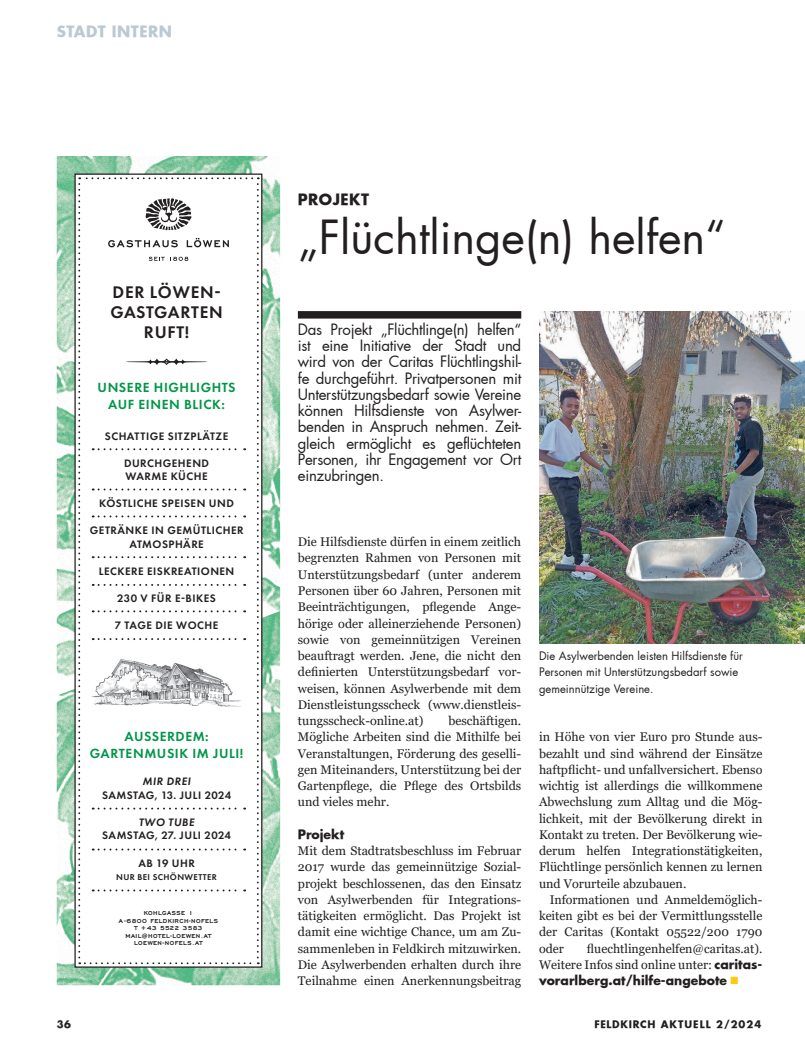
<style>
.page{position:relative;width:805px;height:1053px;background:#fff}
.page>*{position:absolute;margin:0;border:0;box-sizing:border-box;transform-origin:0 0}
.t1{font:45px "Futura";color:#231f20}
.t2{font:600 17.5px/20px "Futura PT";letter-spacing:.045em;color:#231f20;text-align:center}
.t3{font:15px/16.2px "Futura";letter-spacing:-.02em;color:#231f20;text-align:justify}
.t4{font:700 15px "Futura";letter-spacing:.03em;color:#bacad2}
.t5{font:700 15px "Futura";letter-spacing:.03em;color:#231f20}
.t6{font:600 13.75px/16.5px "Futura PT";letter-spacing:.045em;color:#009648;text-align:center}
.t7{font:12.5px/16.2px "Georgia";color:#231f20;text-align:justify}
.t8{font:700 12.5px "Futura";color:#231f20}
.t9{font:600 11.25px/13.5px "Futura PT";letter-spacing:.045em;color:#231f20}
.t10{font:11.25px/16.2px "Futura";color:#231f20}
.t11{font:italic 600 11.25px "Futura PT";letter-spacing:.045em;color:#231f20}
.t12{font:700 10px "Futura";letter-spacing:.085em;color:#231f20}
.t13{font:600 8.75px "Futura PT";letter-spacing:.045em;color:#231f20}
.t14{font:700 7.5px/7.5px "Engravers Gothic";letter-spacing:.06em;color:#231f20;text-align:center}
.s1{font-family:"Futura";font-weight:700}
.s2{color:#feca0a}
</style>
<div class="page">
<img style="left:57px;top:681px;width:223px;height:304px">
<img style="left:57px;top:156px;width:223px;height:525px">
<div style="left:74px;top:173px;width:188px;height:794px;border:1px solid #231f20"></div>
<svg style="left:78px;top:177px;width:181px;height:787px"></svg>
<div style="left:298px;top:311px;width:223px;height:7px;background:#231f20"></div>
<img style="left:539px;top:311px;width:265px;height:332px">
<p class="t4" style="left:57px;top:21px;width:117px">STADT INTERN</p>
<h2 class="t2" style="left:110px;top:282px;width:114px">DER LÖWEN-<br>GASTGARTEN<br>RUFT!</h2>
<p class="t6" style="left:98px;top:379px;width:139px">UNSERE HIGHLIGHTS<br>AUF EINEN BLICK:</p>
<p class="t9" style="left:105px;top:429px;width:125px">SCHATTIGE SITZPLÄTZE</p>
<p class="t9" style="left:124px;top:456px;width:87px">DURCHGEHEND<br>WARME KÜCHE</p>
<p class="t9" style="left:99px;top:496px;width:136px">KÖSTLICHE SPEISEN UND</p>
<p class="t9" style="left:90px;top:523px;width:155px;text-align:center">GETRÄNKE IN GEMÜTLICHER<br>ATMOSPHÄRE</p>
<p class="t9" style="left:99px;top:564px;width:137px">LECKERE EISKREATIONEN</p>
<p class="t9" style="left:117px;top:591px;width:100px">230 V FÜR E-BIKES</p>
<p class="t9" style="left:115px;top:618px;width:105px">7 TAGE DIE WOCHE</p>
<p class="t6" style="left:90px;top:727px;width:155px;line-height:17.5px">AUSSERDEM:<br>GARTENMUSIK IM JULI!</p>
<p class="t11" style="left:142px;top:774px;width:50px">MIR DREI</p>
<p class="t9" style="left:102px;top:788px;width:130px">SAMSTAG, 13. JULI 2024</p>
<p class="t11" style="left:139px;top:814px;width:57px">TWO TUBE</p>
<p class="t9" style="left:102px;top:828px;width:130px">SAMSTAG, 27. JULI 2024</p>
<p class="t9" style="left:138px;top:855px;width:58px">AB 19 UHR</p>
<p class="t13" style="left:116px;top:871px;width:102px">NUR BEI SCHÖNWETTER</p>
<p class="t14" style="left:119px;top:909px;width:101px">KOHLGASSE 1<br>A-6800 FELDKIRCH-NOFELS<br>T +43 5522 3583<br>MAIL@HOTEL-LOEWEN.AT<br>LOEWEN-NOFELS.AT</p>
<p class="t5" style="left:298px;top:189px;width:73px">PROJEKT</p>
<h1 class="t1" style="left:298px;top:208px;width:429px">„Flüchtlinge(n) helfen“</h1>
<p class="t3" style="left:298px;top:321px;width:225px">Das Projekt „Flüchtlinge(n) helfen“ ist eine Initiative der Stadt und wird von der Caritas Flüchtlingshil&shy;fe durchgeführt. Privatpersonen mit Unterstützungsbedarf sowie Vereine können Hilfsdienste von Asylwer&shy;benden in Anspruch nehmen. Zeit&shy;gleich ermöglicht es geflüchteten Personen, ihr Engagement vor Ort einzubringen.</p>
<p class="t7" style="left:298px;top:534px;width:225px">Die Hilfsdienste dürfen in einem zeitlich begrenzten Rahmen von Personen mit Unterstützungsbedarf (unter anderem Personen über 60 Jahren, Personen mit Beeinträchtigungen, pflegende Ange&shy;hörige oder alleinerziehende Personen) sowie von gemeinnützigen Vereinen beauftragt werden. Jene, die nicht den definierten Unterstützungsbedarf vor&shy;weisen, können Asylwerbende mit dem Dienstleistungsscheck (www.dienstleis&shy;tungsscheck-online.at)</p>
<p class="t7" style="left:298px;top:712px;width:225px;text-indent:150px">beschäftigen.<br>Mögliche Arbeiten sind die Mithilfe bei Veranstaltungen, Förderung des geselli&shy;gen Miteinanders, Unterstützung bei der Gartenpflege, die Pflege des Ortsbilds und vieles mehr.</p>
<p class="t8" style="left:298px;top:825px;width:48px">Projekt</p>
<p class="t7" style="left:298px;top:842px;width:225px">Mit dem Stadtratsbeschluss im Februar 2017 wurde das gemeinnützige Sozial&shy;projekt beschlossenen, das den Einsatz von Asylwerbenden für Integrations&shy;tätigkeiten ermöglicht. Das Projekt ist damit eine wichtige Chance, um am Zu&shy;sammenleben in Feldkirch mitzuwirken.<br>Die Asylwerbenden erhalten durch ihre Teilnahme einen Anerkennungsbeitrag</p>
<p class="t10" style="left:539px;top:648px;width:205px">Die Asylwerbenden leisten Hilfsdienste für<br>Personen mit Unterstützungsbedarf sowie gemeinnützige Vereine.</p>
<p class="t7" style="left:539px;top:729px;width:225px">in Höhe von vier Euro pro Stunde aus&shy;bezahlt und sind während der Einsätze haftpflicht- und unfallversichert. Ebenso wichtig ist allerdings die willkommene Abwechslung zum Alltag und die Mög&shy;lichkeit, mit der Bevölkerung direkt in Kontakt zu treten. Der Bevölkerung wie&shy;derum helfen Integrationstätigkeiten, Flüchtlinge persönlich kennen zu lernen und Vorurteile abzubauen.</p>
<p class="t7" style="left:539px;top:891px;width:225px;text-indent:11px">Informationen und Anmeldemöglich&shy;keiten gibt es bei der Vermittlungsstelle der Caritas (Kontakt 05522/200 1790 oder</p>
<p class="t7" style="left:539px;top:940px;width:225px;text-align:right">fluechtlingenhelfen@caritas.at).<br>Weitere Infos sind online unter: <span class="s1">caritas-</span></p>
<p class="t8" style="left:539px;top:972px;width:202px">vorarlberg.at/hilfe-angebote <span class="s2">■</span></p>
<p class="t12" style="left:57px;top:1017px;width:16px">36</p>
<p class="t12" style="left:594px;top:1017px;width:168px">FELDKIRCH AKTUELL 2/2024</p>
</div>
